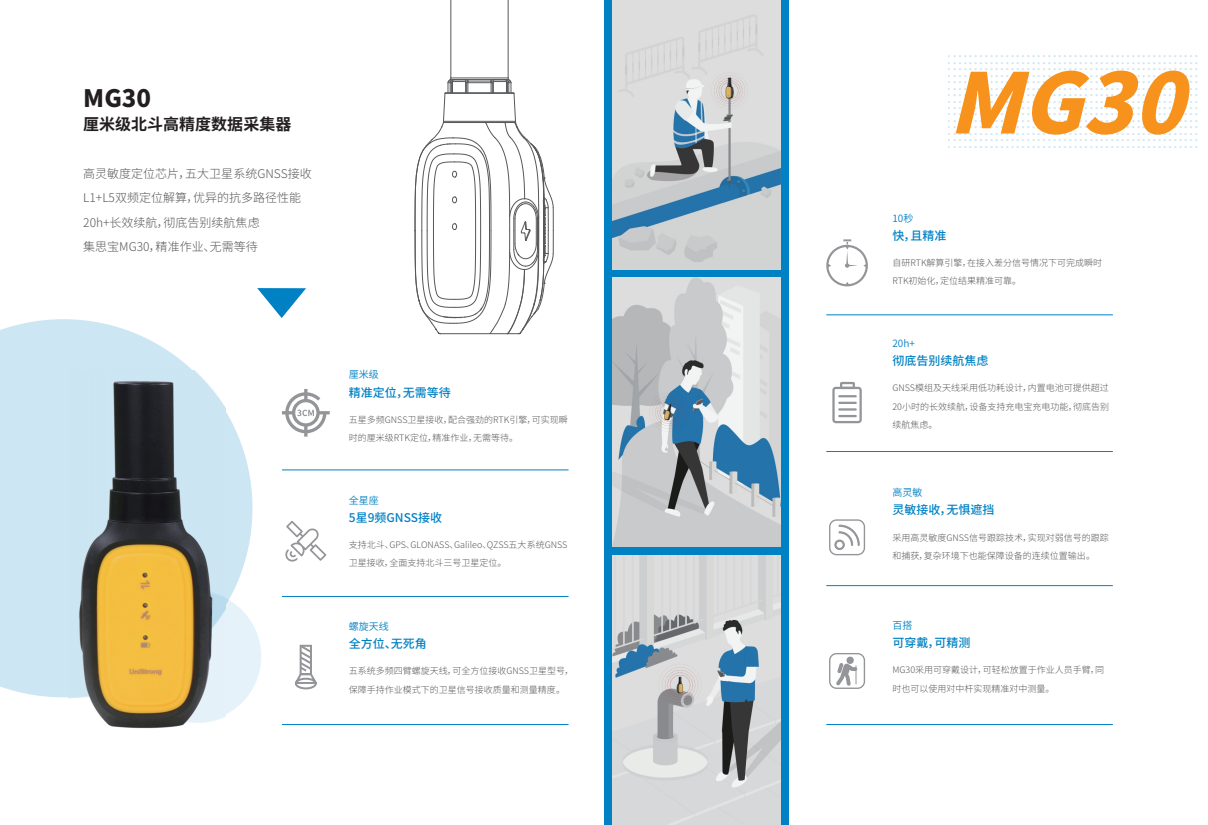
<style>
.page{position:relative;width:1208px;height:825px;background:#fff}
.page>*{position:absolute;margin:0;border:0;box-sizing:border-box;transform-origin:0 0}
.t1{font:italic 800 83px "Source Han Sans CN";color:#f7931d}
.t2{font:800 24px "Source Han Sans CN";color:#231f20}
.t3{font:300 21px "Source Han Sans CN";color:#0081c4}
.t4{font:700 16px "Source Han Sans CN";color:#231f20}
.t5{font:300 12px/24.4px "Source Han Sans CN";color:#57585a}
.t6{font:500 12px "Source Han Sans CN";color:#0081c4}
.t7{font:10px "Source Han Sans CN";color:#0081c4}
.t8{font:300 9px/18.4px "Source Han Sans CN";color:#57585a}
</style>
<div class="page">
<div style="left:604px;top:0;width:185px;height:825px;background:#0081c4"></div>
<img style="left:613px;top:0;width:167px;height:270px">
<img style="left:613px;top:277px;width:167px;height:270px">
<img style="left:613px;top:555px;width:167px;height:270px">
<svg style="left:282px;top:389px;width:48px;height:48px"></svg>
<svg style="left:285px;top:521px;width:41px;height:41px"></svg>
<hr style="left:282px;top:470px;width:286px;height:1px;background:#0081c4">
<hr style="left:282px;top:596px;width:286px;height:1px;background:#0081c4">
<hr style="left:282px;top:724px;width:286px;height:1px;background:#0081c4">
<hr style="left:450px;top:0;width:1px;height:78px;background:#57585a">
<hr style="left:508px;top:0;width:1px;height:78px;background:#57585a">
<svg style="left:414px;top:75px;width:140px;height:259px"></svg>
<svg style="left:0;top:319px;width:252px;height:378px;fill:#cde6f3"></svg>
<div style="left:130px;top:591px;width:131px;height:131px;background:#e6f2f9;border-radius:50%"></div>
<svg style="left:257px;top:288px;width:49px;height:30px"></svg>
<svg style="left:295px;top:644px;width:22px;height:46px"></svg>
<svg style="left:826px;top:239px;width:42px;height:48px"></svg>
<svg style="left:829px;top:653px;width:36px;height:36px"></svg>
<hr style="left:826px;top:451px;width:286px;height:1px;background:#0081c4">
<hr style="left:826px;top:315px;width:286px;height:1px;background:#0081c4">
<hr style="left:826px;top:585px;width:286px;height:1px;background:#0081c4">
<hr style="left:826px;top:724px;width:286px;height:1px;background:#0081c4">
<svg style="left:829px;top:519px;width:36px;height:36px"></svg>
<img style="left:69px;top:370px;width:156px;height:359px">
<svg style="left:832px;top:382px;width:29px;height:41px"></svg>
<p class="t2" style="left:83px;top:85px;width:69px">MG30</p>
<p class="t4" style="left:83px;top:115px;width:209px">厘米级北斗高精度数据采集器</p>
<p class="t5" style="left:83px;top:161px;width:230px">高灵敏度定位芯片，五大卫星系统GNSS接收<br>L1+L5双频定位解算，优异的抗多路径性能<br>20h+长效续航，彻底告别续航焦虑<br>集思宝MG30，精准作业、无需等待</p>
<p class="t7" style="left:349px;top:369px;width:31px">厘米级</p>
<p class="t6" style="left:349px;top:385px;width:103px">精准定位，无需等待</p>
<p class="t8" style="left:349px;top:410px;width:220px">五星多频GNSS卫星接收，配合强劲的RTK引擎，可实现瞬时的厘米级RTK定位，精准作业，无需等待。</p>
<p class="t7" style="left:349px;top:494px;width:31px">全星座</p>
<p class="t6" style="left:349px;top:511px;width:95px">5星9频GNSS接收</p>
<p class="t8" style="left:349px;top:536px;width:220px">支持北斗、GPS、GLONASS、Galileo、QZSS五大系统GNSS卫星接收，全面支持北斗三号卫星定位。</p>
<p class="t7" style="left:349px;top:621px;width:41px">螺旋天线</p>
<p class="t6" style="left:349px;top:637px;width:79px">全方位、无死角</p>
<p class="t8" style="left:349px;top:662px;width:226px">五系统多频四臂螺旋天线，可全方位接收GNSS卫星型号，保障手持作业模式下的卫星信号接收质量和测量精度。</p>
<p class="t3" style="left:947px;top:38px;width:253px">................................................</p>
<p class="t3" style="left:947px;top:44px;width:253px">................................................</p>
<p class="t3" style="left:947px;top:51px;width:253px">................................................</p>
<p class="t3" style="left:947px;top:57px;width:253px">................................................</p>
<p class="t3" style="left:947px;top:64px;width:253px">................................................</p>
<p class="t3" style="left:947px;top:70px;width:253px">................................................</p>
<p class="t3" style="left:947px;top:77px;width:253px">................................................</p>
<p class="t3" style="left:947px;top:83px;width:253px">................................................</p>
<p class="t3" style="left:947px;top:89px;width:253px">................................................</p>
<p class="t3" style="left:947px;top:96px;width:253px">................................................</p>
<p class="t3" style="left:947px;top:102px;width:253px">................................................</p>
<p class="t3" style="left:947px;top:109px;width:253px">................................................</p>
<p class="t3" style="left:947px;top:115px;width:253px">................................................</p>
<p class="t3" style="left:947px;top:122px;width:253px">................................................</p>
<p class="t3" style="left:947px;top:128px;width:253px">................................................</p>
<h1 class="t1" style="left:948px;top:56px;width:294px">MG30</h1>
<p class="t7" style="left:892px;top:212px;width:22px">10秒</p>
<p class="t6" style="left:892px;top:229px;width:55px">快，且精准</p>
<p class="t8" style="left:892px;top:254px;width:211px">自研RTK解算引擎，在接入差分信号情况下可完成瞬时<br>RTK初始化，定位结果精准可靠。</p>
<p class="t7" style="left:892px;top:338px;width:24px">20h+</p>
<p class="t6" style="left:892px;top:354px;width:97px">彻底告别续航焦虑</p>
<p class="t8" style="left:892px;top:379px;width:218px;text-align:justify">GNSS模组及天线采用低功耗设计，内置电池可提供超过20小时的长效续航，设备支持充电宝充电功能，彻底告别续航焦虑。</p>
<p class="t7" style="left:892px;top:487px;width:31px">高灵敏</p>
<p class="t6" style="left:892px;top:503px;width:103px">灵敏接收，无惧遮挡</p>
<p class="t8" style="left:892px;top:528px;width:218px">采用高灵敏度GNSS信号跟踪技术，实现对弱信号的跟踪和捕获，复杂环境下也能保障设备的连续位置输出。</p>
<p class="t7" style="left:892px;top:619px;width:21px">百搭</p>
<p class="t6" style="left:892px;top:636px;width:79px">可穿戴，可精测</p>
<p class="t8" style="left:892px;top:661px;width:213px">MG30采用可穿戴设计，可轻松放置于作业人员手臂，同时也可以使用对中杆实现精准对中测量。</p>
</div>
